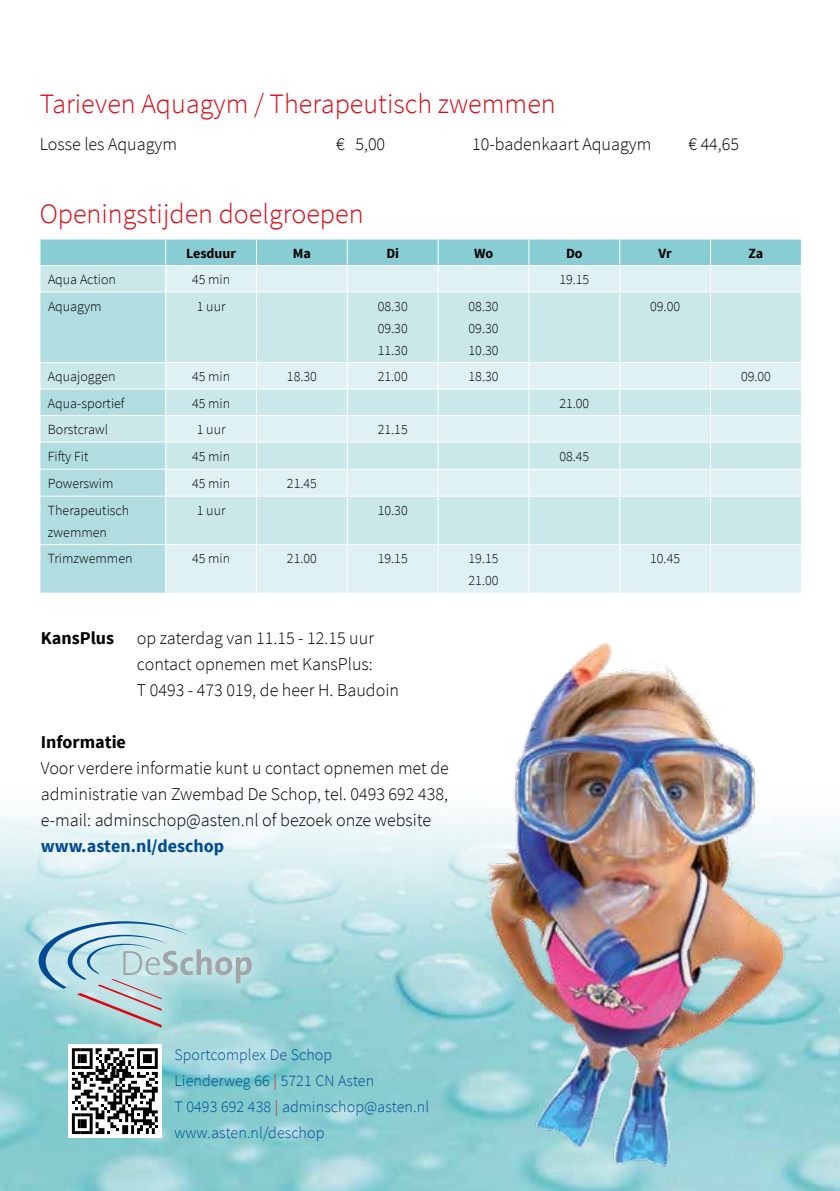
<style>
.page{position:relative;width:840px;height:1191px;background:#fff}
.page>*{position:absolute;margin:0;border:0;box-sizing:border-box;transform-origin:0 0}
.t1{font:300 28px "Source Sans Pro";color:#dc0714}
.t2{font:300 18px/26px "Source Sans Pro";color:#000}
.t3{font:700 18px "Source Sans Pro";color:#004b93}
.t4{font:700 18px "Source Sans Pro";color:#000}
.t5{font:300 16px/26px "Source Sans Pro";letter-spacing:.005em;color:#004b93}
.t6{font:300 14px/22px "Source Sans Pro";color:#000;text-align:justify}
.t7{font:700 14px "Source Sans Pro";color:#000}
.s1{color:#dc0714}
</style>
<div class="page">
<img style="left:0;top:809px;width:839px;height:382px">
<div style="left:9px;top:904px;width:272px;height:146px;background:#fff;opacity:.45"></div>
<svg style="left:39px;top:921px;width:212px;height:106px;background:#acd1d7"></svg>
<div style="left:68px;top:1044px;width:93px;height:93px;background:#fff"></div>
<svg style="left:72px;top:1048px;width:86px;height:86px"></svg>
<img style="left:377px;top:643px;width:451px;height:548px">
<svg style="left:40px;top:239px;width:761px;height:354px;background:#cbe8eb"></svg>
<hr style="left:40px;top:496px;width:126px;height:1px;background:#fff">
<hr style="left:40px;top:496px;width:1px;height:48px;background:#fff">
<hr style="left:166px;top:496px;width:90px;height:1px;background:#fff">
<hr style="left:165px;top:496px;width:1px;height:48px;background:#fff">
<hr style="left:256px;top:496px;width:91px;height:1px;background:#fff">
<hr style="left:256px;top:496px;width:1px;height:48px;background:#fff">
<hr style="left:347px;top:496px;width:91px;height:1px;background:#fff">
<hr style="left:347px;top:496px;width:1px;height:48px;background:#fff">
<hr style="left:438px;top:496px;width:90px;height:1px;background:#fff">
<hr style="left:437px;top:496px;width:1px;height:48px;background:#fff">
<hr style="left:528px;top:496px;width:91px;height:1px;background:#fff">
<hr style="left:528px;top:496px;width:1px;height:48px;background:#fff">
<hr style="left:619px;top:496px;width:91px;height:1px;background:#fff">
<hr style="left:619px;top:496px;width:1px;height:48px;background:#fff">
<hr style="left:710px;top:496px;width:91px;height:1px;background:#fff">
<hr style="left:709px;top:496px;width:1px;height:48px;background:#fff">
<hr style="left:800px;top:496px;width:1px;height:48px;background:#fff">
<hr style="left:40px;top:544px;width:126px;height:1px;background:#fff">
<hr style="left:40px;top:545px;width:1px;height:48px;background:#fff">
<hr style="left:166px;top:544px;width:90px;height:1px;background:#fff">
<hr style="left:165px;top:545px;width:1px;height:48px;background:#fff">
<hr style="left:256px;top:544px;width:91px;height:1px;background:#fff">
<hr style="left:256px;top:545px;width:1px;height:48px;background:#fff">
<hr style="left:347px;top:544px;width:91px;height:1px;background:#fff">
<hr style="left:347px;top:545px;width:1px;height:48px;background:#fff">
<hr style="left:438px;top:544px;width:90px;height:1px;background:#fff">
<hr style="left:437px;top:545px;width:1px;height:48px;background:#fff">
<hr style="left:528px;top:544px;width:91px;height:1px;background:#fff">
<hr style="left:528px;top:545px;width:1px;height:48px;background:#fff">
<hr style="left:619px;top:544px;width:91px;height:1px;background:#fff">
<hr style="left:619px;top:545px;width:1px;height:48px;background:#fff">
<hr style="left:710px;top:544px;width:91px;height:1px;background:#fff">
<hr style="left:709px;top:545px;width:1px;height:48px;background:#fff">
<hr style="left:800px;top:545px;width:1px;height:48px;background:#fff">
<h1 class="t1" style="left:40px;top:87px;width:517px">Tarieven Aquagym / Therapeutisch zwemmen</h1>
<p class="t2" style="left:40px;top:131px;width:139px">Losse les Aquagym</p>
<p class="t2" style="left:336px;top:131px;width:51px">€ 5,00</p>
<p class="t2" style="left:472px;top:131px;width:180px">10-badenkaart Aquagym</p>
<p class="t2" style="left:688px;top:131px;width:52px">€ 44,65</p>
<h1 class="t1" style="left:40px;top:197px;width:325px">Openingstijden doelgroepen</h1>
<p class="t7" style="left:186px;top:244px;width:51px">Lesduur</p>
<p class="t7" style="left:293px;top:244px;width:20px">Ma</p>
<p class="t7" style="left:386px;top:244px;width:14px">Di</p>
<p class="t7" style="left:473px;top:244px;width:21px">Wo</p>
<p class="t7" style="left:565px;top:244px;width:18px">Do</p>
<p class="t7" style="left:658px;top:244px;width:15px">Vr</p>
<p class="t7" style="left:748px;top:244px;width:16px">Za</p>
<p class="t6" style="left:48px;top:268px;width:70px">Aqua Action</p>
<p class="t6" style="left:192px;top:268px;width:40px">45 min</p>
<p class="t6" style="left:559px;top:268px;width:31px">19.15</p>
<p class="t6" style="left:48px;top:295px;width:55px">Aquagym</p>
<p class="t6" style="left:197px;top:295px;width:30px">1 uur</p>
<p class="t6" style="left:377px;top:295px;width:31px">08.30<br>09.30<br>11.30</p>
<p class="t6" style="left:468px;top:295px;width:31px">08.30<br>09.30<br>10.30</p>
<p class="t6" style="left:650px;top:295px;width:31px">09.00</p>
<p class="t6" style="left:48px;top:365px;width:69px">Aquajoggen</p>
<p class="t6" style="left:192px;top:365px;width:40px">45 min</p>
<p class="t6" style="left:287px;top:365px;width:31px">18.30</p>
<p class="t6" style="left:377px;top:365px;width:31px">21.00</p>
<p class="t6" style="left:468px;top:365px;width:31px">18.30</p>
<p class="t6" style="left:740px;top:365px;width:31px">09.00</p>
<p class="t6" style="left:48px;top:392px;width:78px">Aqua-sportief</p>
<p class="t6" style="left:192px;top:392px;width:40px">45 min</p>
<p class="t6" style="left:559px;top:392px;width:31px">21.00</p>
<p class="t6" style="left:48px;top:418px;width:61px">Borstcrawl</p>
<p class="t6" style="left:197px;top:418px;width:30px">1 uur</p>
<p class="t6" style="left:377px;top:418px;width:31px">21.15</p>
<p class="t6" style="left:48px;top:445px;width:42px">Fifty Fit</p>
<p class="t6" style="left:192px;top:445px;width:40px">45 min</p>
<p class="t6" style="left:559px;top:445px;width:31px">08.45</p>
<p class="t6" style="left:48px;top:472px;width:67px">Powerswim</p>
<p class="t6" style="left:192px;top:472px;width:40px">45 min</p>
<p class="t6" style="left:287px;top:472px;width:31px">21.45</p>
<p class="t6" style="left:48px;top:499px;width:83px">Therapeutisch zwemmen</p>
<p class="t6" style="left:197px;top:499px;width:30px">1 uur</p>
<p class="t6" style="left:377px;top:499px;width:31px">10.30</p>
<p class="t6" style="left:48px;top:547px;width:86px">Trimzwemmen</p>
<p class="t6" style="left:192px;top:547px;width:40px">45 min</p>
<p class="t6" style="left:287px;top:547px;width:31px">21.00</p>
<p class="t6" style="left:377px;top:547px;width:31px">19.15</p>
<p class="t6" style="left:468px;top:547px;width:31px">19.15<br>21.00</p>
<p class="t6" style="left:649px;top:547px;width:31px">10.45</p>
<p class="t4" style="left:41px;top:626px;width:75px">KansPlus</p>
<p class="t2" style="left:137px;top:625px;width:263px">op zaterdag van 11.15 - 12.15 uur contact opnemen met KansPlus:<br>T 0493 - 473 019, de heer H. Baudoin</p>
<p class="t4" style="left:41px;top:730px;width:87px">Informatie</p>
<p class="t2" style="left:41px;top:755px;width:409px;text-align:justify">Voor verdere informatie kunt u contact opnemen met de administratie van Zwembad De Schop, tel. 0493 692 438, e-mail: adminschop@asten.nl of bezoek onze website</p>
<p class="t3" style="left:41px;top:834px;width:184px">www.asten.nl/deschop</p>
<p class="t5" style="left:174px;top:1042px;width:256px">Sportcomplex De Schop<br>Lienderweg 66 <span class="s1">|</span> 5721 CN Asten<br>T 0493 692 438 <span class="s1">|</span> adminschop@asten.nl www.asten.nl/deschop</p>
</div>
